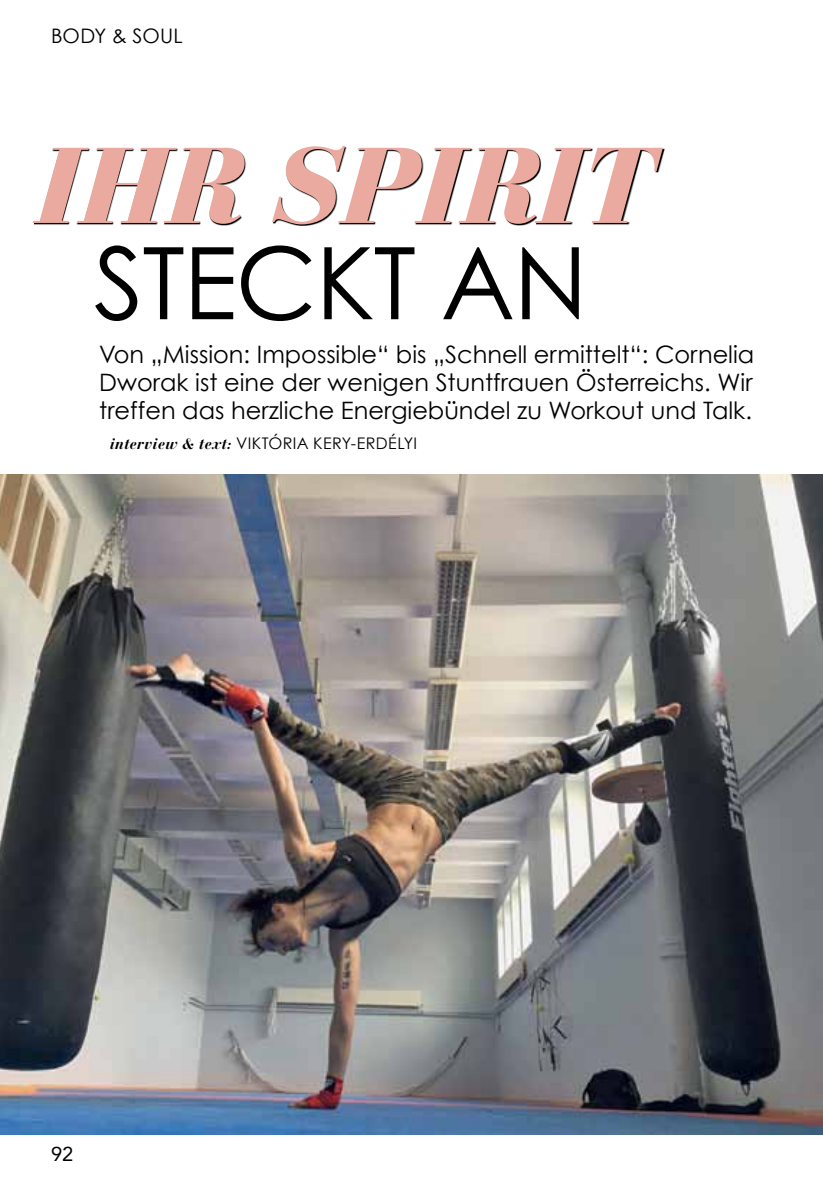
<style>
.page{position:relative;width:823px;height:1191px;background:#fff}
.page>*{position:absolute;margin:0;border:0;box-sizing:border-box;transform-origin:0 0}
.t1{font:italic 900 106.6px "Bauer Bodoni";letter-spacing:-.02em;color:#ebaa9f}
.t2{font:100.2px "Century Gothic";letter-spacing:-.015em;color:#000}
.t3{font:24px/28px "Century Gothic";color:#000;text-align:justify}
.t4{font:20px "Century Gothic";letter-spacing:.01em;color:#000}
.t5{font:20px "Avenir";color:#000}
.t6{font:16px "Century Gothic";letter-spacing:.02em;color:#000}
.s1{font-family:"Bauer Bodoni";font-weight:700;font-style:italic}
</style>
<div class="page">
<img style="left:0;top:474px;width:822px;height:660px">
<svg style="left:34px;top:147px;width:630px;height:78px"></svg>
<p class="t4" style="left:51px;top:24px;width:133px">body &amp; soul</p>
<h1 class="t1" style="left:34px;top:121px;width:619px">IHR SPIRIT</h1>
<h2 class="t2" style="left:94px;top:222px;width:495px">steckt an</h2>
<p class="t3" style="left:99px;top:340px;width:656px">Von „Mission: Impossible“ bis „Schnell ermittelt“: Cornelia Dworak ist eine der wenigen Stuntfrauen Österreichs. Wir treffen das herzliche Energiebündel zu Workout und Talk.</p>
<p class="t6" style="left:110px;top:433px;width:306px"><span class="s1">interview &amp; text:</span> Vi któri a Kery-Erdélyi</p>
<p class="t5" style="left:51px;top:1142px;width:24px">92</p>
</div>
